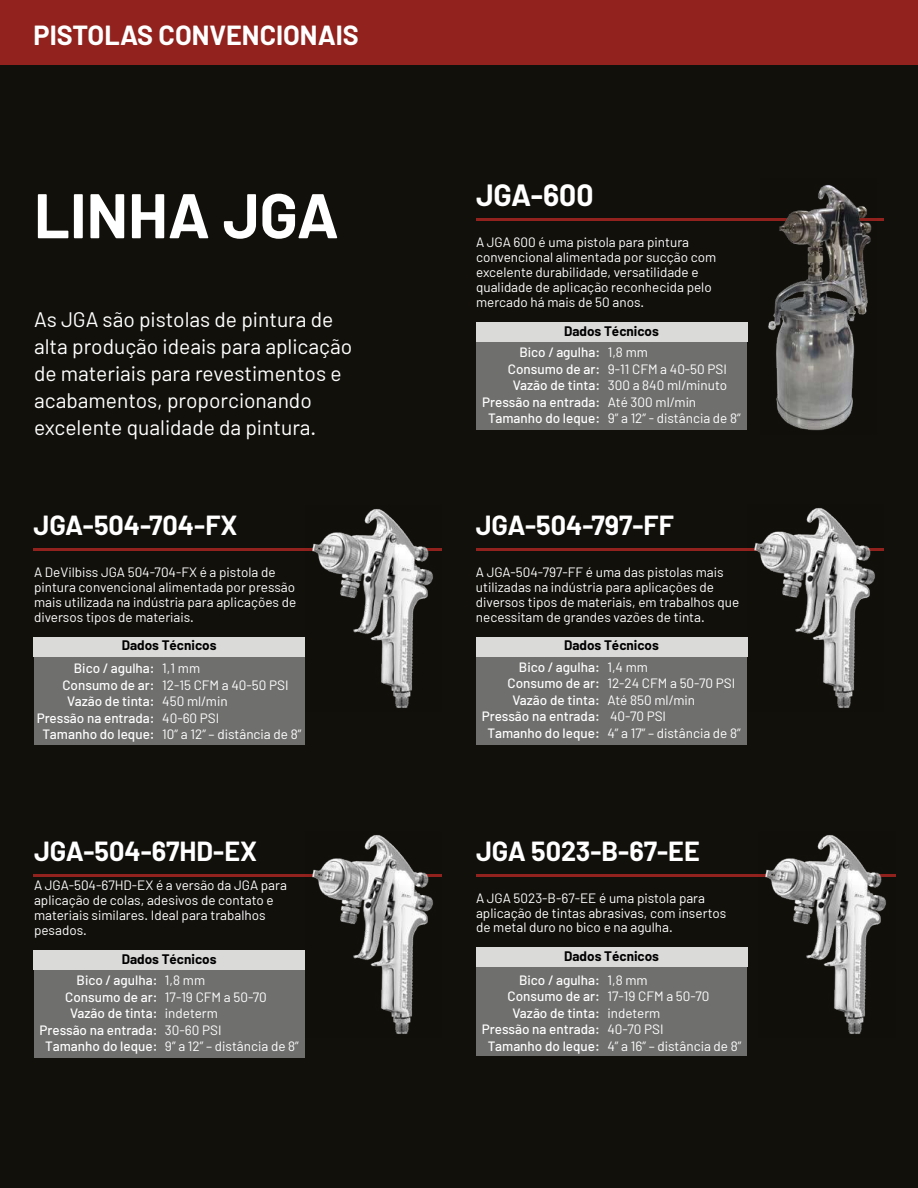
<style>
.page{position:relative;width:918px;height:1188px;background:#fff}
.page>*{position:absolute;margin:0;border:0;box-sizing:border-box;transform-origin:0 0}
.t1{font:700 63px "Barlow";color:#fff}
.t2{font:700 30px "Barlow";letter-spacing:-.005em;color:#fff}
.t3{font:700 27px "Barlow";color:#fff}
.t4{font:21px/27px "Barlow";color:#fff}
.t5{font:13.5px/16.5px "Barlow";color:#fff}
.t6{font:500 13.5px/16.5px "Barlow";color:#fff;text-align:right}
.t7{font:700 13.5px "Barlow";color:#000}
</style>
<div class="page">
<div style="left:0;top:65px;width:918px;height:1123px;background:#12100b"></div>
<div style="left:0;top:0;width:918px;height:65px;background:#91221d"></div>
<hr style="left:476px;top:548px;width:408px;height:3px;background:#91221d">
<hr style="left:34px;top:548px;width:408px;height:3px;background:#91221d">
<hr style="left:34px;top:874px;width:408px;height:3px;background:#91221d">
<div style="left:476px;top:656px;width:271px;height:88px;background:#6f6f6e"></div>
<div style="left:34px;top:656px;width:271px;height:88px;background:#6f6f6e"></div>
<div style="left:34px;top:970px;width:271px;height:88px;background:#6f6f6e"></div>
<div style="left:476px;top:967px;width:271px;height:88px;background:#6f6f6e"></div>
<div style="left:476px;top:637px;width:271px;height:19px;background:#dadad9"></div>
<div style="left:34px;top:637px;width:271px;height:19px;background:#dadad9"></div>
<div style="left:34px;top:950px;width:271px;height:20px;background:#dadad9"></div>
<div style="left:476px;top:948px;width:271px;height:19px;background:#dadad9"></div>
<hr style="left:476px;top:218px;width:408px;height:3px;background:#91221d">
<div style="left:476px;top:341px;width:271px;height:88px;background:#6f6f6e"></div>
<div style="left:476px;top:322px;width:271px;height:19px;background:#dadad9"></div>
<hr style="left:476px;top:874px;width:419px;height:3px;background:#91221d">
<hr style="left:917px;top:65px;width:1px;height:495px;background:#f5f5f5">
<img style="left:768px;top:184px;width:104px;height:247px">
<img style="left:312px;top:509px;width:121px;height:199px">
<img style="left:312px;top:835px;width:121px;height:199px">
<img style="left:765px;top:835px;width:121px;height:199px">
<img style="left:747px;top:508px;width:128px;height:200px">
<h3 class="t3" style="left:34px;top:19px;width:327px">PISTOLAS CONVENCIONAIS</h3>
<h1 class="t1" style="left:34px;top:176px;width:306px">LINHA JGA</h1>
<h3 class="t4" style="left:34px;top:305px;width:320px">As JGA são pistolas de pintura de alta produção ideais para aplicação de materiais para revestimentos e acabamentos, proporcionando excelente qualidade da pintura.</h3>
<h3 class="t3" style="left:34px;top:509px;width:205px">JGA-504-704-FX</h3>
<p class="t5" style="left:34px;top:564px;width:264px;line-height:15px">A DeVilbiss JGA 504-704-FX é a pistola de pintura convencional alimentada por pressão mais utilizada na indústria para aplicações de diversos tipos de materiais.</p>
<h2 class="t2" style="left:476px;top:176px;width:119px">JGA-600</h2>
<p class="t5" style="left:476px;top:234px;width:242px;line-height:15px">A JGA 600 é uma pistola para pintura convencional alimentada por sucção com excelente durabilidade, versatilidade e qualidade de aplicação reconhecida pelo mercado há mais de 50 anos.</p>
<p class="t7" style="left:564px;top:322px;width:96px">Dados Técnicos</p>
<p class="t6" style="left:482px;top:344px;width:119px">Bico / agulha:<br>Consumo de ar:<br>Vazão de tinta:<br>Pressão na entrada:<br>Tamanho do leque:</p>
<p class="t5" style="left:608px;top:344px;width:134px">1,8 mm<br>9-11 CFM a 40-50 PSI<br>300 a 840 ml/minuto<br>Até 300 ml/min<br>9” a 12” - distância de 8”</p>
<h3 class="t3" style="left:476px;top:509px;width:200px">JGA-504-797-FF</h3>
<p class="t5" style="left:476px;top:564px;width:265px;line-height:15px">A JGA-504-797-FF é uma das pistolas mais utilizadas na indústria para aplicações de diversos tipos de materiais, em trabalhos que necessitam de grandes vazões de tinta.</p>
<p class="t7" style="left:122px;top:637px;width:96px">Dados Técnicos</p>
<p class="t7" style="left:564px;top:637px;width:96px">Dados Técnicos</p>
<p class="t6" style="left:37px;top:660px;width:119px">Bico / agulha:<br>Consumo de ar:<br>Vazão de tinta:<br>Pressão na entrada:<br>Tamanho do leque:</p>
<p class="t5" style="left:162px;top:660px;width:141px">1,1 mm<br>12-15 CFM a 40-50 PSI<br>450 ml/min<br>40-60 PSI<br>10” a 12” – distância de 8”</p>
<h3 class="t3" style="left:34px;top:835px;width:225px">JGA-504-67HD-EX</h3>
<p class="t5" style="left:34px;top:877px;width:254px;line-height:15px">A JGA-504-67HD-EX é a versão da JGA para aplicação de colas, adesivos de contato e materiais similares. Ideal para trabalhos pesados.</p>
<p class="t6" style="left:482px;top:659px;width:119px">Bico / agulha:<br>Consumo de ar:<br>Vazão de tinta:<br>Pressão na entrada:<br>Tamanho do leque:</p>
<p class="t5" style="left:607px;top:659px;width:135px">1,4 mm<br>12-24 CFM a 50-70 PSI<br>Até 850 ml/min<br>40-70 PSI<br>4” a 17” – distância de 8”</p>
<h3 class="t3" style="left:476px;top:835px;width:225px">JGA 5023-B-67-EE</h3>
<p class="t5" style="left:476px;top:890px;width:252px;line-height:15px">A JGA 5023-B-67-EE é uma pistola para aplicação de tintas abrasivas, com insertos de metal duro no bico e na agulha.</p>
<p class="t7" style="left:122px;top:950px;width:96px">Dados Técnicos</p>
<p class="t7" style="left:564px;top:948px;width:96px">Dados Técnicos</p>
<p class="t6" style="left:40px;top:972px;width:119px">Bico / agulha:<br>Consumo de ar:<br>Vazão de tinta:<br>Pressão na entrada:<br>Tamanho do leque:</p>
<p class="t5" style="left:165px;top:972px;width:135px">1,8 mm<br>17-19 CFM a 50-70 indeterm<br>30-60 PSI<br>9” a 12” – distância de 8”</p>
<p class="t6" style="left:482px;top:971px;width:119px">Bico / agulha:<br>Consumo de ar:<br>Vazão de tinta:<br>Pressão na entrada:<br>Tamanho do leque:</p>
<p class="t5" style="left:607px;top:971px;width:135px">1,8 mm<br>17-19 CFM a 50-70 indeterm<br>40-70 PSI<br>4” a 16” – distância de 8”</p>
</div>
